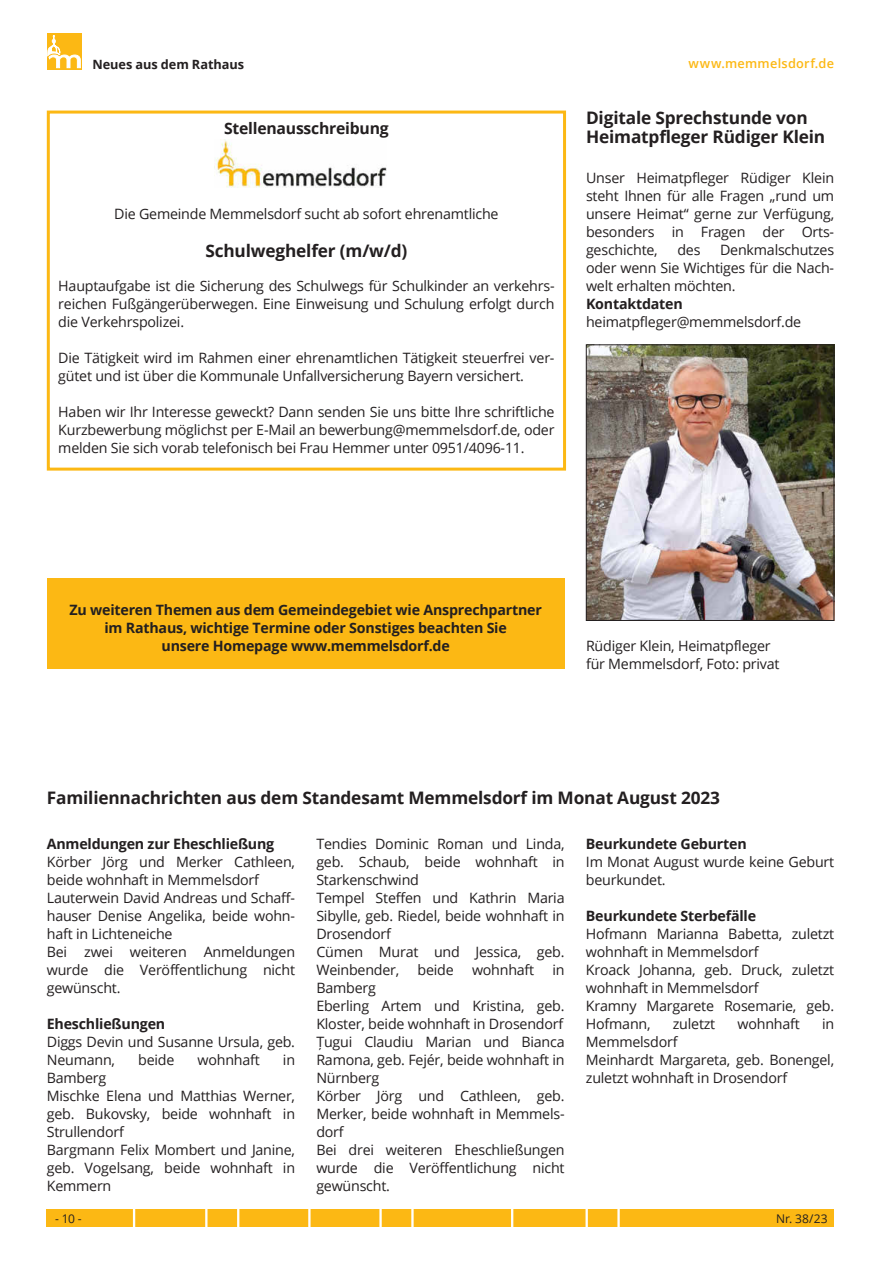
<style>
.page{position:relative;width:881px;height:1263px;background:#fff}
.page>*{position:absolute;margin:0;border:0;box-sizing:border-box;transform-origin:0 0}
.t1{font:700 17.25px/19px "Open Sans";letter-spacing:-.01em;color:#231f20}
.t2{font:700 15.75px "Open Sans";letter-spacing:-.015em;color:#231f20}
.t3{font:14.25px/18px "Open Sans";letter-spacing:-.015em;color:#231f20}
.t4{font:700 14.25px/18px "Open Sans";letter-spacing:-.015em;color:#231f20;text-align:center}
.t5{font:600 12.75px "Open Sans";letter-spacing:.02em;color:#fcb814}
.t6{font:700 12.75px "Open Sans";color:#231f20}
.t7{font:12px "Open Sans";letter-spacing:.005em;color:#231f20}
</style>
<div class="page">
<svg style="left:47px;top:34px;width:34px;height:36px"></svg>
<svg style="left:47px;top:35px;width:33px;height:33px"></svg>
<div style="left:47px;top:1210px;width:786px;height:17px;background:#fcb814"></div>
<svg style="left:133px;top:1210px;width:2px;height:17px"></svg>
<svg style="left:205px;top:1210px;width:2px;height:17px"></svg>
<svg style="left:237px;top:1210px;width:2px;height:17px"></svg>
<svg style="left:308px;top:1210px;width:2px;height:17px"></svg>
<svg style="left:379px;top:1210px;width:2px;height:17px"></svg>
<svg style="left:411px;top:1210px;width:2px;height:17px"></svg>
<svg style="left:511px;top:1210px;width:2px;height:17px"></svg>
<svg style="left:585px;top:1210px;width:2px;height:17px"></svg>
<svg style="left:617px;top:1210px;width:2px;height:17px"></svg>
<img style="left:214px;top:140px;width:172px;height:48px">
<div style="left:47px;top:111px;width:519px;height:360px;border:3px solid #fcb814"></div>
<img style="left:587px;top:347px;width:244px;height:272px">
<div style="left:585px;top:345px;width:248px;height:276px;border:1px solid #231f20"></div>
<div style="left:47px;top:579px;width:517px;height:90px;background:#fcb814"></div>
<p class="t6" style="left:92px;top:56px;width:153px">Neues aus dem Rathaus</p>
<p class="t2" style="left:224px;top:117px;width:166px">Stellenausschreibung</p>
<p class="t3" style="left:114px;top:204px;width:386px">Die Gemeinde Memmelsdorf sucht ab sofort ehrenamtliche</p>
<p class="t1" style="left:205px;top:240px;width:203px">Schulweghelfer (m/w/d)</p>
<p class="t3" style="left:58px;top:276px;width:497px;text-align:justify">Hauptaufgabe ist die Sicherung des Schulwegs für Schulkinder an verkehrs&shy;reichen Fußgängerüberwegen. Eine Einweisung und Schulung erfolgt durch die Verkehrspolizei.</p>
<p class="t3" style="left:58px;top:348px;width:497px">Die Tätigkeit wird im Rahmen einer ehrenamtlichen Tätigkeit steuerfrei ver&shy;gütet und ist über die Kommunale Unfallversicherung Bayern versichert.</p>
<p class="t3" style="left:58px;top:402px;width:497px;text-align:justify">Haben wir Ihr Interesse geweckt? Dann senden Sie uns bitte Ihre schriftliche Kurzbewerbung möglichst per E-Mail an bewerbung@memmelsdorf.de, oder melden Sie sich vorab telefonisch bei Frau Hemmer unter 0951/4096-11.</p>
<p class="t5" style="left:688px;top:55px;width:147px">www.memmelsdorf.de</p>
<p class="t1" style="left:585px;top:108px;width:240px">Digitale Sprechstunde von<br>Heimatpfleger Rüdiger Klein</p>
<p class="t3" style="left:585px;top:168px;width:249px;text-align:justify">Unser Heimatpfleger Rüdiger Klein steht Ihnen für alle Fragen „rund um unsere Heimat“ gerne zur Verfügung, besonders in Fragen der Orts&shy;geschichte,</p>
<p class="t3" style="left:585px;top:240px;width:249px;text-align:justify;text-indent:134px">Denkmalschutzes oder wenn Sie Wichtiges für die Nach&shy;welt erhalten möchten.</p>
<p class="t4" style="left:585px;top:294px;width:98px">Kontaktdaten</p>
<p class="t3" style="left:585px;top:312px;width:217px">heimatpfleger@memmelsdorf.de</p>
<p class="t3" style="left:677px;top:240px;width:25px">des</p>
<p class="t4" style="left:69px;top:600px;width:473px">Zu weiteren Themen aus dem Gemeindegebiet wie Ansprechpartner im Rathaus, wichtige Termine oder Sonstiges beachten Sie<br>unsere Homepage www.memmelsdorf.de</p>
<p class="t3" style="left:585px;top:636px;width:195px">Rüdiger Klein, Heimatpfleger für Memmelsdorf, Foto: privat</p>
<p class="t1" style="left:47px;top:788px;width:674px">Familiennachrichten aus dem Standesamt Memmelsdorf im Monat August 2023</p>
<p class="t4" style="left:47px;top:834px;width:229px">Anmeldungen zur Eheschließung</p>
<p class="t3" style="left:47px;top:852px;width:250px">Körber Jörg und Merker Cathleen, beide wohnhaft in Memmelsdorf<br>Lauterwein David Andreas und Schaff&shy;hauser Denise Angelika, beide wohn&shy;haft in Lichteneiche<br>Bei zwei weiteren Anmeldungen wurde die Veröffentlichung nicht gewünscht.</p>
<p class="t4" style="left:47px;top:1014px;width:120px">Eheschließungen</p>
<p class="t3" style="left:47px;top:1032px;width:250px">Diggs Devin und Susanne Ursula, geb.<br>Neumann,</p>
<p class="t4" style="left:585px;top:834px;width:162px">Beurkundete Geburten</p>
<p class="t3" style="left:585px;top:852px;width:250px">Im Monat August wurde keine Geburt beurkundet.</p>
<p class="t4" style="left:585px;top:906px;width:172px">Beurkundete Sterbefälle</p>
<p class="t3" style="left:585px;top:924px;width:250px">Hofmann Marianna Babetta, zuletzt wohnhaft in Memmelsdorf<br>Kroack Johanna, geb. Druck, zuletzt wohnhaft in Memmelsdorf<br>Kramny Margarete Rosemarie, geb.<br>Hofmann,</p>
<p class="t3" style="left:316px;top:834px;width:250px">Tendies Dominic Roman und Linda, geb. Schaub, beide wohnhaft in<br>Starkenschwind<br>Tempel Steffen und Kathrin Maria<br>Sibylle, geb. Riedel, beide wohnhaft in<br>Drosendorf<br>Cümen Murat und Jessica, geb.<br>Weinbender,</p>
<p class="t3" style="left:417px;top:960px;width:38px">beide</p>
<p class="t3" style="left:472px;top:960px;width:64px">wohnhaft</p>
<p class="t3" style="left:552px;top:960px;width:14px">in</p>
<p class="t3" style="left:316px;top:978px;width:250px">Bamberg<br>Eberling Artem und Kristina, geb.<br>Kloster, beide wohnhaft in Drosendorf<br>Țugui Claudiu Marian und Bianca<br>Ramona, geb. Fejér, beide wohnhaft in<br>Nürnberg<br>Körber Jörg und Cathleen, geb.<br>Merker, beide wohnhaft in Memmels&shy;dorf<br>Bei drei weiteren Eheschließungen wurde die Veröffentlichung nicht gewünscht.</p>
<p class="t3" style="left:672px;top:1014px;width:44px">zuletzt</p>
<p class="t3" style="left:737px;top:1014px;width:64px">wohnhaft</p>
<p class="t3" style="left:821px;top:1014px;width:14px">in</p>
<p class="t3" style="left:585px;top:1032px;width:250px">Memmelsdorf<br>Meinhardt Margareta, geb. Bonengel, zuletzt wohnhaft in Drosendorf</p>
<p class="t3" style="left:138px;top:1050px;width:38px">beide</p>
<p class="t3" style="left:197px;top:1050px;width:64px">wohnhaft</p>
<p class="t3" style="left:283px;top:1050px;width:14px">in</p>
<p class="t3" style="left:47px;top:1068px;width:250px">Bamberg<br>Mischke Elena und Matthias Werner, geb. Bukovsky, beide wohnhaft in<br>Strullendorf<br>Bargmann Felix Mombert und Janine, geb. Vogelsang, beide wohnhaft in<br>Kemmern</p>
<p class="t7" style="left:55px;top:1211px;width:28px">- 10 -</p>
<p class="t7" style="left:775px;top:1211px;width:53px">Nr. 38/23</p>
</div>
